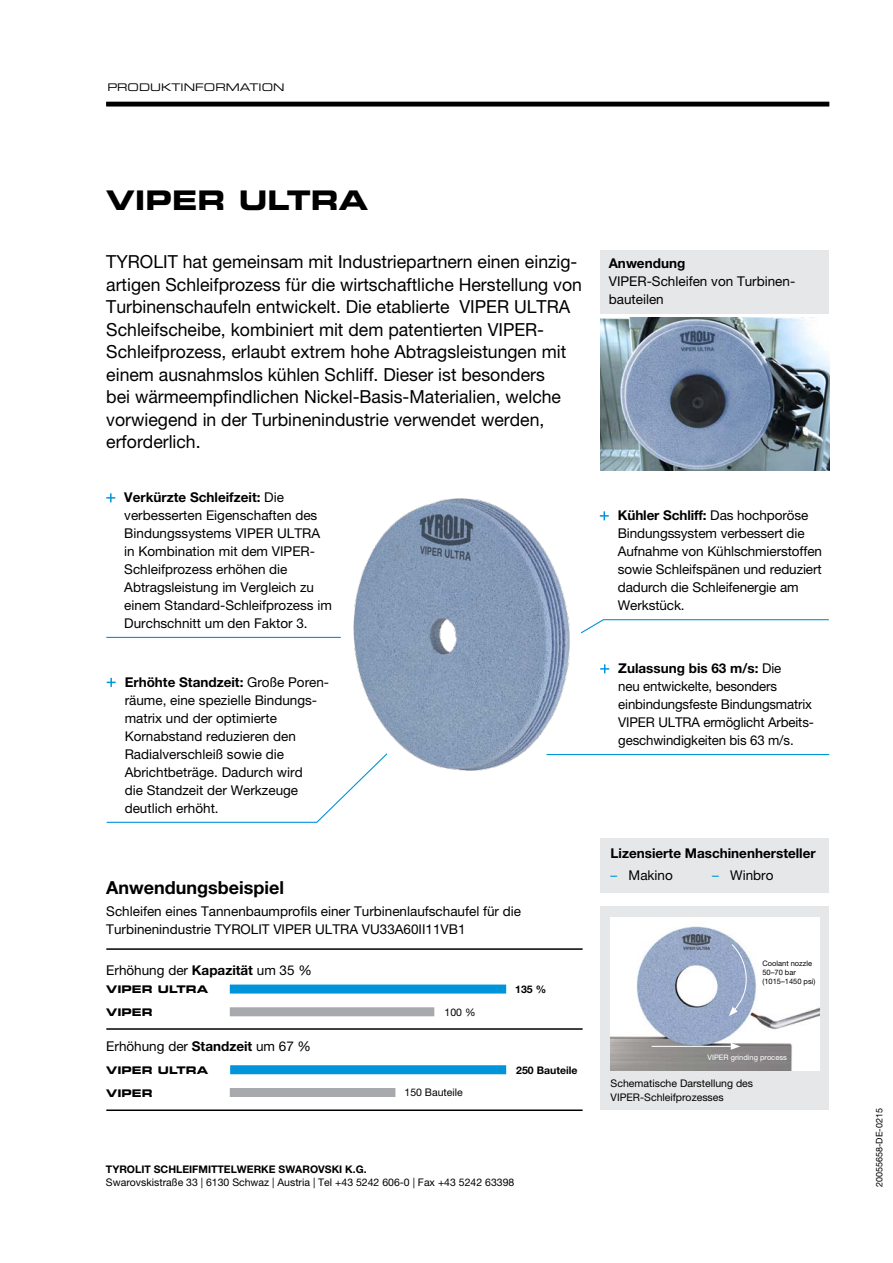
<style>
.page{position:relative;width:893px;height:1263px;background:#fff}
.page>*{position:absolute;margin:0;border:0;box-sizing:border-box;transform-origin:0 0}
.t1{font:27px "Eurostile LT Std Bold Ex 2";color:#000}
.t2{font:18px/22.5px "Helvetica Neue LT Pro";color:#000}
.t3{font:700 18px "Helvetica Neue LT Pro";color:#000}
.t4{font:13.5px/18px "Helvetica Neue LT Pro";color:#000}
.t5{font:700 13.5px "Helvetica Neue LT Pro";color:#000}
.t6{font:10.5px/13.5px "Helvetica Neue LT Pro";color:#000}
.t7{font:700 10.5px "Helvetica Neue LT Pro";color:#000}
.t8{font:10.5px "Eurostile LT Std Bold Ex 2";color:#000}
.t9{font:10.5px "Eurostile LT Std Ex 2";color:#000}
.t10{font:9px "Helvetica Neue LT Pro";color:#000}
.t11{font:7.5px/9px "Helvetica Neue LT Pro";color:#000}
.t12{font:7.5px "Helvetica Neue LT Pro";color:#fff}
.s1{font-weight:700}
.s2{color:#0095da}
</style>
<div class="page">
<img style="left:336px;top:498px;width:247px;height:273px">
<div style="left:600px;top:906px;width:229px;height:203px;background:#e6e7e8"></div>
<div style="left:600px;top:838px;width:229px;height:54px;background:#e6e7e8"></div>
<hr style="left:106px;top:102px;width:723px;height:4px;background:#000">
<hr style="left:106px;top:1028px;width:477px;height:2px;background:#000">
<hr style="left:106px;top:1109px;width:477px;height:2px;background:#000">
<hr style="left:106px;top:948px;width:477px;height:2px;background:#000">
<div style="left:230px;top:984px;width:276px;height:9px;background:#0095da"></div>
<div style="left:230px;top:1007px;width:204px;height:9px;background:#a7a9ac"></div>
<div style="left:230px;top:1065px;width:276px;height:9px;background:#0095da"></div>
<div style="left:230px;top:1088px;width:165px;height:9px;background:#a7a9ac"></div>
<img style="left:600px;top:318px;width:229px;height:153px">
<img style="left:610px;top:918px;width:209px;height:152px">
<hr style="left:106px;top:637px;width:235px;height:1px;background:#0095da">
<hr style="left:547px;top:754px;width:282px;height:1px;background:#0095da">
<svg style="left:580px;top:618px;width:249px;height:16px"></svg>
<svg style="left:106px;top:752px;width:283px;height:71px"></svg>
<svg style="left:729px;top:943px;width:18px;height:73px"></svg>
<hr style="left:652px;top:1046px;width:81px;height:1px;background:#fff">
<svg style="left:731px;top:1043px;width:9px;height:7px"></svg>
<div style="left:600px;top:250px;width:229px;height:63px;background:#e6e7e8"></div>
<svg style="left:107px;top:678px;width:9px;height:9px"></svg>
<svg style="left:600px;top:664px;width:9px;height:9px"></svg>
<svg style="left:106px;top:493px;width:9px;height:9px"></svg>
<svg style="left:600px;top:511px;width:9px;height:9px"></svg>
<p class="t9" style="left:107px;top:80px;width:179px">PRODUKTINFORMATION</p>
<h1 class="t1" style="left:106px;top:181px;width:52px">VIPER</h1>
<h1 class="t1" style="left:239px;top:181px;width:131px">ULTRA</h1>
<p class="t2" style="left:106px;top:250px;width:477px">TYROLIT hat gemeinsam mit Industriepartnern einen einzig&shy;artigen Schleifprozess für die wirtschaftliche Herstellung von Turbinenschaufeln entwickelt. Die etablierte VIPER ULTRA Schleifscheibe, kombiniert mit dem patentierten VIPER-Schleifprozess, erlaubt extrem hohe Abtragsleistungen mit einem ausnahmslos kühlen Schliff. Dieser ist besonders<br>bei wärmeempfindlichen Nickel-Basis-Materialien, welche vorwiegend in der Turbinenindustrie verwendet werden, erforderlich.</p>
<p class="t5" style="left:609px;top:255px;width:78px">Anwendung</p>
<p class="t4" style="left:609px;top:272px;width:188px">VIPER-Schleifen von Turbinen&shy;bauteilen</p>
<p class="t4" style="left:124px;top:488px;width:209px"><span class="s1">Verkürzte Schleifzeit:</span> Die verbesserten Eigenschaften des<br>Bindungssystems VIPER ULTRA in Kombination mit dem VIPER-<br>Schleifprozess erhöhen die<br>Abtragsleistung im Vergleich zu einem Standard-Schleifprozess im<br>Durchschnitt um den Faktor 3.</p>
<p class="t4" style="left:125px;top:673px;width:206px"><span class="s1">Erhöhte Standzeit:</span> Große Poren&shy;räume, eine spezielle Bindungs&shy;matrix und der optimierte<br>Kornabstand reduzieren den<br>Radialverschleiß sowie die<br>Abrichtbeträge. Dadurch wird<br>die Standzeit der Werkzeuge deutlich erhöht.</p>
<h2 class="t3" style="left:106px;top:876px;width:179px">Anwendungsbeispiel</h2>
<p class="t4" style="left:106px;top:902px;width:416px">Schleifen eines Tannenbaumprofils einer Turbinenlaufschaufel für die<br>Turbinenindustrie TYROLIT VIPER ULTRA VU33A60II11VB1</p>
<p class="t4" style="left:106px;top:961px;width:207px">Erhöhung der <span class="s1">Kapazität</span> um 35 %</p>
<p class="t8" style="left:106px;top:982px;width:27px">VIPER</p>
<p class="t8" style="left:158px;top:982px;width:52px">ULTRA</p>
<p class="t8" style="left:106px;top:1004px;width:21px">VIPER</p>
<p class="t4" style="left:106px;top:1037px;width:206px">Erhöhung der <span class="s1">Standzeit</span> um 67 %</p>
<p class="t8" style="left:106px;top:1063px;width:21px">VIPER</p>
<p class="t8" style="left:158px;top:1063px;width:52px">ULTRA</p>
<p class="t8" style="left:106px;top:1085px;width:21px">VIPER</p>
<p class="t6" style="left:445px;top:1005px;width:32px">100 %</p>
<p class="t6" style="left:404px;top:1085px;width:60px">150 Bauteile</p>
<p class="t7" style="left:515px;top:982px;width:32px">135 %</p>
<p class="t7" style="left:516px;top:1063px;width:63px">250 Bauteile</p>
<p class="t7" style="left:106px;top:1163px;width:262px">TYROLIT SCHLEIFMITTELWERKE SWAROVSKI K.G.</p>
<p class="t6" style="left:106px;top:1176px;width:410px">Swarovskistraße 33 | 6130 Schwaz | Austria | Tel +43 5242 606-0 | Fax +43 5242 63398</p>
<p class="t4" style="left:618px;top:506px;width:206px"><span class="s1">Kühler Schliff:</span> Das hochporöse<br>Bindungssystem verbessert die<br>Aufnahme von Kühlschmierstoffen sowie Schleifspänen und reduziert dadurch die Schleifenergie am<br>Werkstück.</p>
<p class="t4" style="left:618px;top:659px;width:197px"><span class="s1">Zulassung bis 63 m/s:</span> Die<br>neu entwickelte, besonders einbindungsfeste Bindungsmatrix<br>VIPER ULTRA ermöglicht Arbeits&shy;geschwindigkeiten bis 63 m/s.</p>
<p class="t5" style="left:611px;top:845px;width:207px">Lizensierte Maschinenhersteller</p>
<p class="t4" style="left:611px;top:866px;width:64px"><span class="s2">–</span> Makino</p>
<p class="t4" style="left:712px;top:866px;width:63px"><span class="s2">–</span> Winbro</p>
<p class="t11" style="left:762px;top:959px;width:54px">Coolant nozzle<br>50–70 bar (1015–1450 psi)</p>
<p class="t12" style="left:707px;top:1053px;width:81px">Vi per grinding process</p>
<p class="t6" style="left:611px;top:1077px;width:144px">Schematische Darstellung des<br>VIPER-Schleifprozesses</p>
<p class="t10" style="left:874px;top:1187px;width:80px;rotate:-90deg">20055658-DE-0215</p>
</div>
